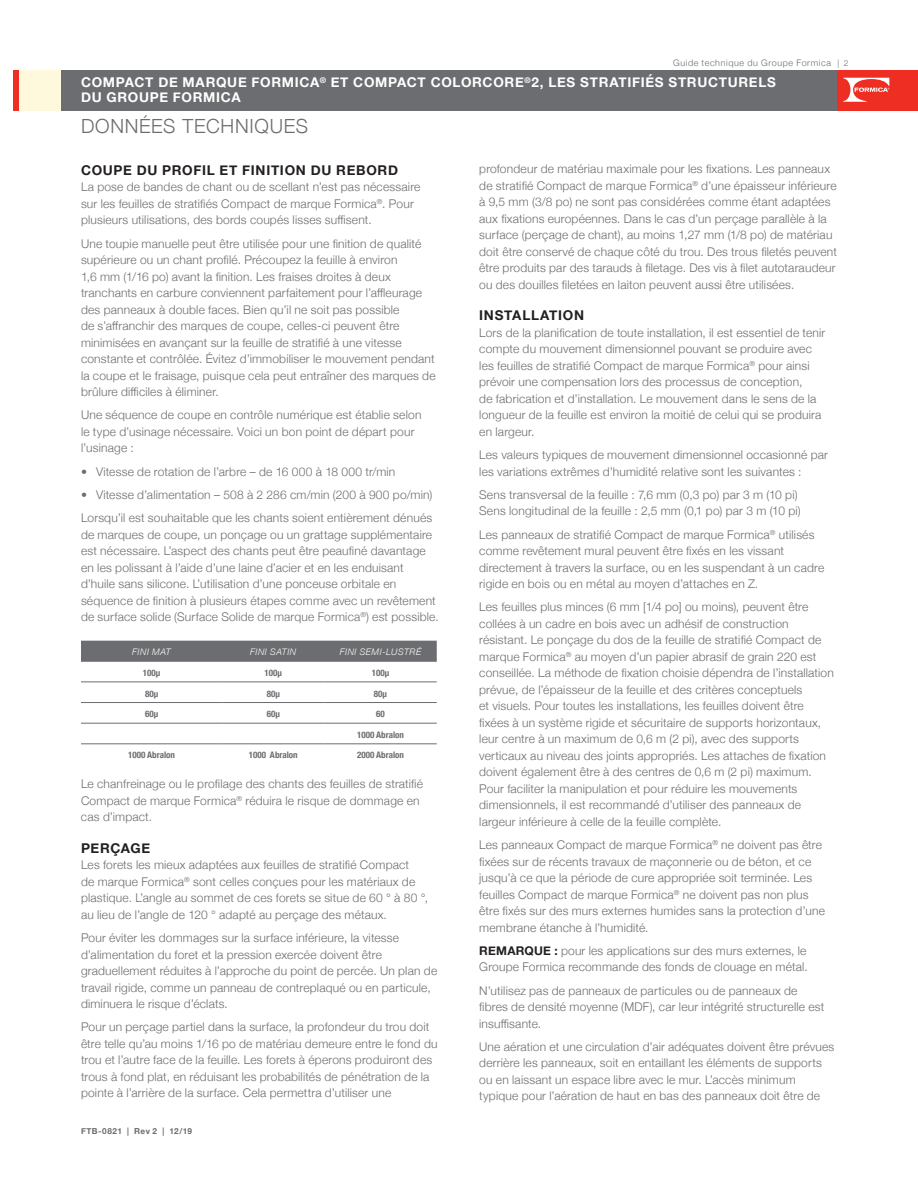
<style>
.page{position:relative;width:918px;height:1188px;background:#fff}
.page>*{position:absolute;margin:0;border:0;box-sizing:border-box;transform-origin:0 0}
.t1{font:300 19.5px "Helvetica Neue";letter-spacing:.035em;color:#6c6d70}
.t2{font:700 13.5px/15px "Helvetica Neue";letter-spacing:.055em;color:#fff}
.t3{font:700 13.5px "Helvetica Neue";letter-spacing:.055em;color:#231f20}
.t4{font:300 12px/16.5px "Helvetica Neue";letter-spacing:.015em;color:#6c6d70}
.t5{font:700 condensed 9px "Helvetica Neue";color:#6c6d70}
.t6{font:300 9px "Helvetica Neue";letter-spacing:.065em;color:#6c6d70}
.t7{font:italic 300 9px "Helvetica Neue";letter-spacing:.06em;color:#fff}
.t8{font:700 8.25px "Helvetica Neue";letter-spacing:.05em;color:#6c6d70}
.s1{font-size:8.25px}
.s2{font-weight:700;color:#231f20}
</style>
<div class="page">
<div style="left:16px;top:70px;width:65px;height:40px;background:#fef8dd"></div>
<div style="left:14px;top:70px;width:5px;height:40px;background:#ee2e22"></div>
<div style="left:62px;top:70px;width:775px;height:40px;background:#6c6d70"></div>
<div style="left:837px;top:70px;width:81px;height:40px;background:#ee2e22"></div>
<svg style="left:843px;top:78px;width:46px;height:24px"></svg>
<div style="left:81px;top:641px;width:356px;height:20px;background:#6c6d70"></div>
<hr style="left:81px;top:661px;width:141px;height:1px;background:#6c6d70">
<hr style="left:222px;top:661px;width:102px;height:1px;background:#6c6d70">
<hr style="left:324px;top:661px;width:113px;height:1px;background:#6c6d70">
<hr style="left:81px;top:682px;width:141px;height:1px;background:#6c6d70">
<hr style="left:222px;top:682px;width:102px;height:1px;background:#6c6d70">
<hr style="left:324px;top:682px;width:113px;height:1px;background:#6c6d70">
<hr style="left:81px;top:702px;width:141px;height:1px;background:#6c6d70">
<hr style="left:222px;top:702px;width:102px;height:1px;background:#6c6d70">
<hr style="left:324px;top:702px;width:113px;height:1px;background:#6c6d70">
<hr style="left:81px;top:723px;width:141px;height:1px;background:#6c6d70">
<hr style="left:222px;top:723px;width:102px;height:1px;background:#6c6d70">
<hr style="left:324px;top:723px;width:113px;height:1px;background:#6c6d70">
<hr style="left:81px;top:743px;width:141px;height:1px;background:#6c6d70">
<hr style="left:222px;top:743px;width:102px;height:1px;background:#6c6d70">
<hr style="left:324px;top:743px;width:113px;height:1px;background:#6c6d70">
<p class="t6" style="left:673px;top:56px;width:177px">Guide technique du Groupe Formica <span class="s1">| 2</span></p>
<p class="t2" style="left:81px;top:76px;width:697px">COMPACT DE MARQUE FORMICA<sup>®</sup> ET COMPACT COLORCORE<sup>®</sup>2, LES STRATIFIÉS STRUCTURELS<br>DU GROUPE FORMICA</p>
<h1 class="t1" style="left:81px;top:111px;width:229px">DONNÉES TECHNIQUES</h1>
<p class="t3" style="left:81px;top:160px;width:319px">COUPE DU PROFIL ET FINITION DU REBORD</p>
<p class="t4" style="left:81px;top:178px;width:341px">La pose de bandes de chant ou de scellant n’est pas nécessaire sur les feuilles de stratifiés Compact de marque Formica<sup>®</sup>. Pour plusieurs utilisations, des bords coupés lisses suffisent.</p>
<p class="t4" style="left:81px;top:234px;width:356px">Une toupie manuelle peut être utilisée pour une finition de qualité supérieure ou un chant profilé. Précoupez la feuille à environ<br>1,6 mm (1/16 po) avant la finition. Les fraises droites à deux tranchants en carbure conviennent parfaitement pour l’affleurage des panneaux à double faces. Bien qu’il ne soit pas possible<br>de s’affranchir des marques de coupe, celles-ci peuvent être minimisées en avançant sur la feuille de stratifié à une vitesse constante et contrôlée. Évitez d’immobiliser le mouvement pendant la coupe et le fraisage, puisque cela peut entraîner des marques de brûlure difficiles à éliminer.</p>
<p class="t4" style="left:81px;top:406px;width:342px">Une séquence de coupe en contrôle numérique est établie selon le type d’usinage nécessaire. Voici un bon point de départ pour l’usinage :</p>
<p class="t4" style="left:81px;top:462px;width:316px">• Vitesse de rotation de l’arbre – de 16 000 à 18 000 tr/min</p>
<p class="t4" style="left:81px;top:482px;width:353px;line-height:23.2px">• Vitesse d’alimentation – 508 à 2 286 cm/min (200 à 900 po/min)<br>Lorsqu’il est souhaitable que les chants soient entièrement dénués</p>
<p class="t4" style="left:81px;top:525px;width:359px">de marques de coupe, un ponçage ou un grattage supplémentaire est nécessaire. L’aspect des chants peut être peaufiné davantage en les polissant à l’aide d’une laine d’acier et en les enduisant d’huile sans silicone. L’utilisation d’une ponceuse orbitale en séquence de finition à plusieurs étapes comme avec un revêtement de surface solide (Surface Solide de marque Formica<sup>®</sup>) est possible.</p>
<p class="t7" style="left:132px;top:645px;width:40px">FINI MAT</p>
<p class="t7" style="left:250px;top:645px;width:48px">FINI SATIN</p>
<p class="t7" style="left:340px;top:645px;width:83px">FINI SEMI-LUSTRÉ</p>
<p class="t5" style="left:143px;top:665px;width:19px">100µ</p>
<p class="t5" style="left:265px;top:665px;width:19px">100µ</p>
<p class="t5" style="left:372px;top:665px;width:19px">100µ</p>
<p class="t5" style="left:145px;top:686px;width:15px">80µ</p>
<p class="t5" style="left:267px;top:686px;width:15px">80µ</p>
<p class="t5" style="left:374px;top:686px;width:15px">80µ</p>
<p class="t5" style="left:145px;top:706px;width:15px">60µ</p>
<p class="t5" style="left:267px;top:706px;width:15px">60µ</p>
<p class="t5" style="left:376px;top:706px;width:10px">60</p>
<p class="t5" style="left:357px;top:727px;width:48px">1000 Abralon</p>
<p class="t5" style="left:128px;top:748px;width:48px">1000 Abralon</p>
<p class="t5" style="left:249px;top:748px;width:51px">1000 Abralon</p>
<p class="t5" style="left:357px;top:748px;width:48px">2000 Abralon</p>
<p class="t4" style="left:81px;top:775px;width:344px">Le chanfreinage ou le profilage des chants des feuilles de stratifié<br>Compact de marque Formica<sup>®</sup> réduira le risque de dommage en cas d’impact.</p>
<p class="t3" style="left:81px;top:838px;width:71px">PERÇAGE</p>
<p class="t4" style="left:81px;top:856px;width:349px">Les forets les mieux adaptées aux feuilles de stratifié Compact<br>de marque Formica<sup>®</sup> sont celles conçues pour les matériaux de plastique. L’angle au sommet de ces forets se situe de 60 ° à 80 °, au lieu de l’angle de 120 ° adapté au perçage des métaux.</p>
<p class="t4" style="left:81px;top:929px;width:358px">Pour éviter les dommages sur la surface inférieure, la vitesse d’alimentation du foret et la pression exercée doivent être graduellement réduites à l’approche du point de percée. Un plan de travail rigide, comme un panneau de contreplaqué ou en particule, diminuera le risque d’éclats.</p>
<p class="t4" style="left:81px;top:1018px;width:358px">Pour un perçage partiel dans la surface, la profondeur du trou doit être telle qu’au moins 1/16 po de matériau demeure entre le fond du trou et l’autre face de la feuille. Les forets à éperons produiront des trous à fond plat, en réduisant les probabilités de pénétration de la pointe à l’arrière de la surface. Cela permettra d’utiliser une</p>
<p class="t4" style="left:479px;top:160px;width:359px">profondeur de matériau maximale pour les fixations. Les panneaux de stratifié Compact de marque Formica<sup>®</sup> d’une épaisseur inférieure à 9,5 mm (3/8 po) ne sont pas considérées comme étant adaptées aux fixations européennes. Dans le cas d’un perçage parallèle à la surface (perçage de chant), au moins 1,27 mm (1/8 po) de matériau doit être conservé de chaque côté du trou. Des trous filetés peuvent être produits par des tarauds à filetage. Des vis à filet autotaraudeur ou des douilles filetées en laiton peuvent aussi être utilisées.</p>
<p class="t3" style="left:479px;top:305px;width:106px">INSTALLATION</p>
<p class="t4" style="left:479px;top:323px;width:348px">Lors de la planification de toute installation, il est essentiel de tenir compte du mouvement dimensionnel pouvant se produire avec les feuilles de stratifié Compact de marque Formica<sup>®</sup> pour ainsi prévoir une compensation lors des processus de conception,<br>de fabrication et d’installation. Le mouvement dans le sens de la longueur de la feuille est environ la moitié de celui qui se produira en largeur.</p>
<p class="t4" style="left:479px;top:446px;width:350px">Les valeurs typiques de mouvement dimensionnel occasionné par les variations extrêmes d’humidité relative sont les suivantes :</p>
<p class="t4" style="left:479px;top:485px;width:323px">Sens transversal de la feuille : 7,6 mm (0,3 po) par 3 m (10 pi)<br>Sens longitudinal de la feuille : 2,5 mm (0,1 po) par 3 m (10 pi)</p>
<p class="t4" style="left:479px;top:525px;width:346px">Les panneaux de stratifié Compact de marque Formica<sup>®</sup> utilisés comme revêtement mural peuvent être fixés en les vissant directement à travers la surface, ou en les suspendant à un cadre rigide en bois ou en métal au moyen d’attaches en Z.</p>
<p class="t4" style="left:479px;top:598px;width:356px">Les feuilles plus minces (6 mm [1/4 po] ou moins), peuvent être collées à un cadre en bois avec un adhésif de construction résistant. Le ponçage du dos de la feuille de stratifié Compact de marque Formica<sup>®</sup> au moyen d’un papier abrasif de grain 220 est conseillée. La méthode de fixation choisie dépendra de l’installation prévue, de l’épaisseur de la feuille et des critères conceptuels<br>et visuels. Pour toutes les installations, les feuilles doivent être fixées à un système rigide et sécuritaire de supports horizontaux, leur centre à un maximum de 0,6 m (2 pi), avec des supports verticaux au niveau des joints appropriés. Les attaches de fixation doivent également être à des centres de 0,6 m (2 pi) maximum.<br>Pour faciliter la manipulation et pour réduire les mouvements dimensionnels, il est recommandé d’utiliser des panneaux de largeur inférieure à celle de la feuille complète.</p>
<p class="t4" style="left:479px;top:836px;width:347px">Les panneaux Compact de marque Formica<sup>®</sup> ne doivent pas être fixées sur de récents travaux de maçonnerie ou de béton, et ce jusqu’à ce que la période de cure appropriée soit terminée. Les feuilles Compact de marque Formica<sup>®</sup> ne doivent pas non plus être fixés sur des murs externes humides sans la protection d’une membrane étanche à l’humidité.</p>
<p class="t4" style="left:479px;top:941px;width:330px"><span class="s2">REMARQUE :</span> pour les applications sur des murs externes, le<br>Groupe Formica recommande des fonds de clouage en métal.</p>
<p class="t4" style="left:479px;top:981px;width:347px">N’utilisez pas de panneaux de particules ou de panneaux de fibres de densité moyenne (MDF), car leur intégrité structurelle est insuffisante.</p>
<p class="t4" style="left:479px;top:1037px;width:357px">Une aération et une circulation d’air adéquates doivent être prévues derrière les panneaux, soit en entaillant les éléments de supports ou en laissant un espace libre avec le mur. L’accès minimum typique pour l’aération de haut en bas des panneaux doit être de</p>
<p class="t8" style="left:81px;top:1125px;width:113px">FTB-0821 | Rev 2 | 12/19</p>
</div>
